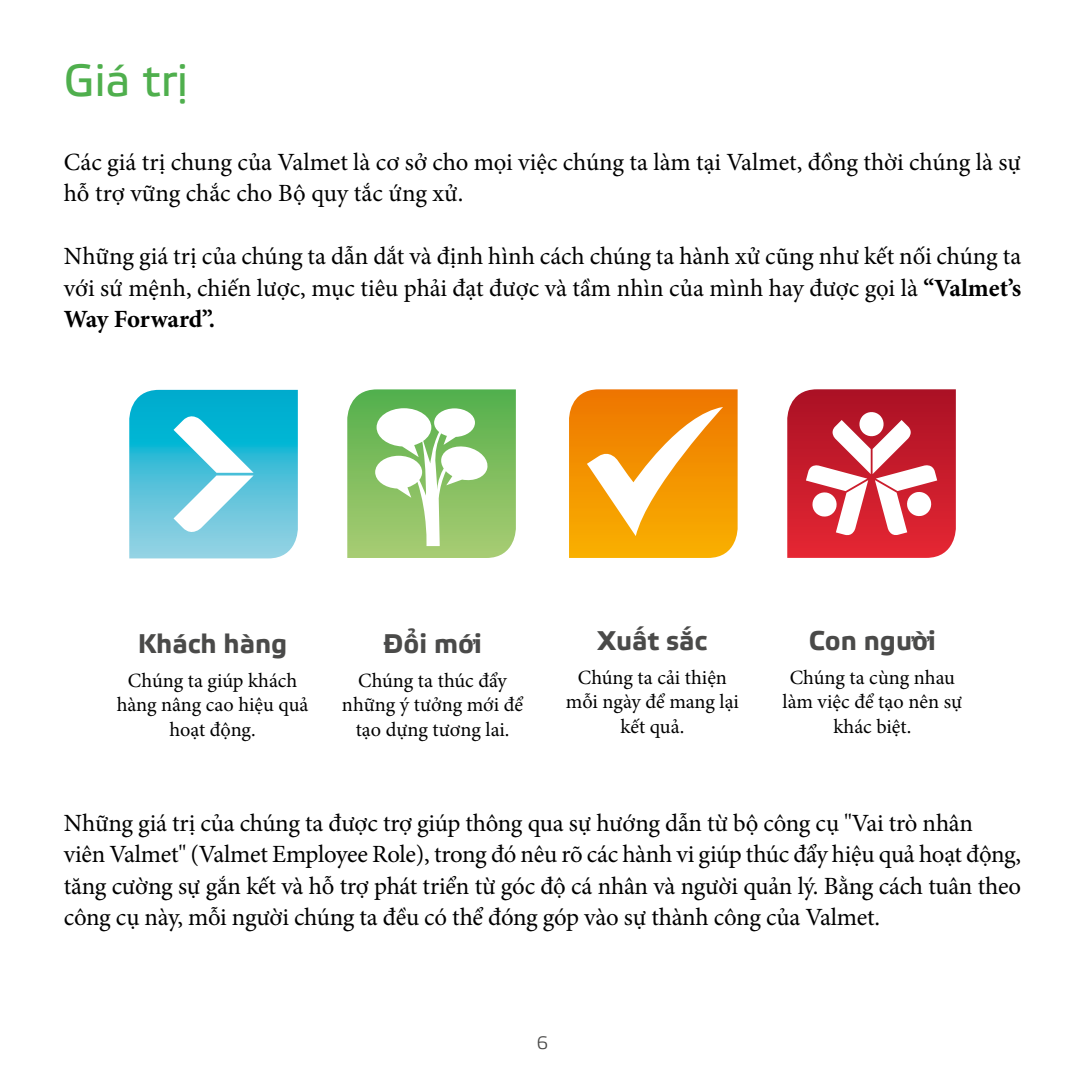
<style>
.page{position:relative;width:1085px;height:1085px;background:#fff}
.page>*{position:absolute;margin:0;border:0;box-sizing:border-box;transform-origin:0 0}
.t1{font:45px "Etelka Text";color:#4faf4d}
.t2{font:700 27px "Etelka Text";color:#4a4a49}
.t3{font:24.75px/31.5px "Minion Pro";letter-spacing:-.01em;color:#000}
.t4{font:20.25px/24.3px "Minion Pro";color:#000;text-align:center}
.t5{font:300 18px "Etelka";color:#4a4a49}
.s1{font-weight:700}
</style>
<div class="page">
<svg style="left:129px;top:390px;width:169px;height:168px;background:#5dc7de"></svg>
<svg style="left:569px;top:389px;width:168px;height:169px"></svg>
<svg style="left:787px;top:389px;width:168px;height:169px"></svg>
<svg style="left:347px;top:389px;width:169px;height:169px"></svg>
<h1 class="t1" style="left:64px;top:53px;width:126px">Giá trị</h1>
<p class="t3" style="left:64px;top:146px;width:958px">Các giá trị chung của Valmet là cơ sở cho mọi việc chúng ta làm tại Valmet, đồng thời chúng là sự hỗ trợ vững chắc cho Bộ quy tắc ứng xử.</p>
<p class="t3" style="left:64px;top:240px;width:958px;text-align:justify">Những giá trị của chúng ta dẫn dắt và định hình cách chúng ta hành xử cũng như kết nối chúng ta với sứ mệnh, chiến lược, mục tiêu phải đạt được và tầm nhìn của mình hay được gọi là <span class="s1">“Valmet’s Way Forward”.</span></p>
<p class="t2" style="left:138px;top:626px;width:151px">Khách hàng</p>
<p class="t4" style="left:117px;top:668px;width:193px">Chúng ta giúp khách hàng nâng cao hiệu quả hoạt động.</p>
<p class="t2" style="left:383px;top:626px;width:100px">Đổi mới</p>
<p class="t4" style="left:342px;top:668px;width:183px">Chúng ta thúc đẩy những ý tưởng mới để tạo dựng tương lai.</p>
<p class="t2" style="left:597px;top:623px;width:111px">Xuất sắc</p>
<p class="t4" style="left:566px;top:665px;width:174px">Chúng ta cải thiện mỗi ngày để mang lại kết quả.</p>
<p class="t2" style="left:808px;top:623px;width:128px">Con người</p>
<p class="t4" style="left:782px;top:665px;width:181px">Chúng ta cùng nhau làm việc để tạo nên sự khác biệt.</p>
<p class="t3" style="left:64px;top:807px;width:958px">Những giá trị của chúng ta được trợ giúp thông qua sự hướng dẫn từ bộ công cụ "Vai trò nhân<br>viên Valmet" (Valmet Employee Role), trong đó nêu rõ các hành vi giúp thúc đẩy hiệu quả hoạt động, tăng cường sự gắn kết và hỗ trợ phát triển từ góc độ cá nhân và người quản lý. Bằng cách tuân theo công cụ này, mỗi người chúng ta đều có thể đóng góp vào sự thành công của Valmet.</p>
<p class="t5" style="left:537px;top:1031px;width:13px">6</p>
</div>
